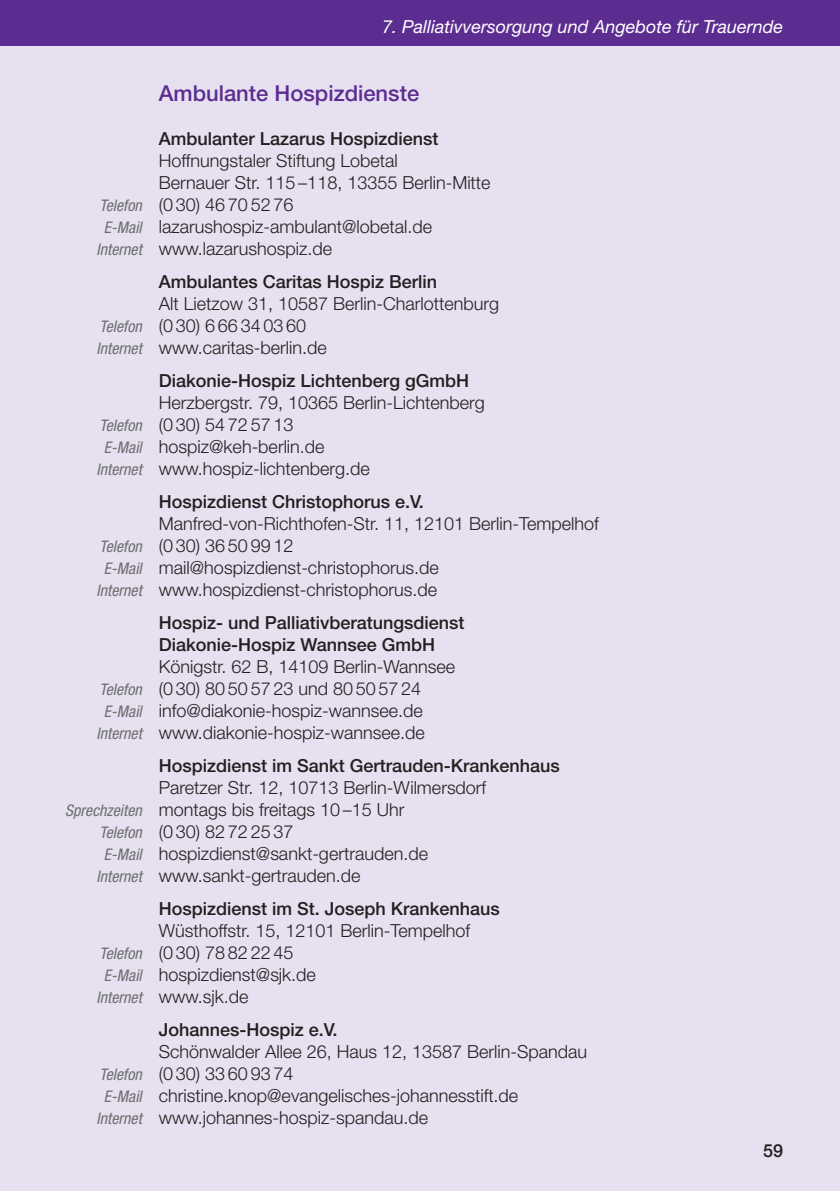
<style>
.page{position:relative;width:840px;height:1191px;background:#fff}
.page>*{position:absolute;margin:0;border:0;box-sizing:border-box;transform-origin:0 0}
.t1{font:500 22px "Helvetica Neue";color:#5c2d91}
.t2{font:300 18px/22px "Helvetica Neue";color:#231f20}
.t3{font:500 18px/22px "Helvetica Neue";color:#231f20}
.t4{font:italic 18px "Helvetica Neue";color:#fff}
.s1{font-family:"Helvetica Neue LT";font-weight:400;font-style:italic;font-stretch:condensed;font-size:16px;color:#6d6e70}
</style>
<div class="page">
<div style="left:0;top:0;width:839px;height:1191px;background:#e6e0f0"></div>
<div style="left:0;top:0;width:839px;height:45px;background:#5c2d91"></div>
<p class="t4" style="left:382px;top:20px;width:402px">7. Palliativversorgung und Angebote für Trauernde</p>
<p class="t1" style="left:159px;top:85px;width:262px">Ambulante Hospizdienste</p>
<p class="t3" style="left:159px;top:129px;width:281px">Ambulanter Lazarus Hospizdienst</p>
<p class="t2" style="left:159px;top:151px;width:240px">Hoffnungstaler Stiftung Lobetal</p>
<p class="t2" style="left:159px;top:173px;width:333px">Bernauer Str. 115 –118, 13355 Berlin-Mitte</p>
<p class="t2" style="left:99px;top:195px;width:195px"><span class="s1">Telefon</span> (0 30) 46 70 52 76</p>
<p class="t2" style="left:104px;top:217px;width:330px"><span class="s1">E-Mail</span> lazarushospiz-ambulant@lobetal.de</p>
<p class="t2" style="left:96px;top:239px;width:237px"><span class="s1">Internet</span> www.lazarushospiz.de</p>
<p class="t3" style="left:159px;top:272px;width:280px">Ambulantes Caritas Hospiz Berlin</p>
<p class="t2" style="left:96px;top:294px;width:404px;text-indent:62px">Alt Lietzow 31, 10587 Berlin-Charlottenburg<br><span class="s1">Telefon</span> (0 30) 6 66 34 03 60<br><span class="s1">Internet</span> www.caritas-berlin.de</p>
<p class="t3" style="left:159px;top:371px;width:311px">Diakonie-Hospiz Lichtenberg gGmbH</p>
<p class="t2" style="left:159px;top:393px;width:327px">Herzbergstr. 79, 10365 Berlin-Lichtenberg</p>
<p class="t2" style="left:99px;top:415px;width:195px"><span class="s1">Telefon</span> (0 30) 54 72 57 13</p>
<p class="t2" style="left:104px;top:437px;width:222px"><span class="s1">E-Mail</span> hospiz@keh-berlin.de</p>
<p class="t2" style="left:96px;top:459px;width:275px"><span class="s1">Internet</span> www.hospiz-lichtenberg.de</p>
<p class="t3" style="left:159px;top:492px;width:266px">Hospizdienst Christophorus e.V.</p>
<p class="t2" style="left:159px;top:514px;width:441px">Manfred-von-Richthofen-Str. 11, 12101 Berlin-Tempelhof</p>
<p class="t2" style="left:99px;top:536px;width:195px"><span class="s1">Telefon</span> (0 30) 36 50 99 12</p>
<p class="t2" style="left:104px;top:558px;width:336px"><span class="s1">E-Mail</span> mail@hospizdienst-christophorus.de</p>
<p class="t2" style="left:96px;top:580px;width:342px"><span class="s1">Internet</span> www.hospizdienst-christophorus.de</p>
<p class="t3" style="left:159px;top:613px;width:307px">Hospiz- und Palliativberatungsdienst<br>Diakonie-Hospiz Wannsee GmbH</p>
<p class="t2" style="left:159px;top:657px;width:298px">Königstr. 62 B, 14109 Berlin-Wannsee</p>
<p class="t2" style="left:99px;top:679px;width:323px"><span class="s1">Telefon</span> (0 30) 80 50 57 23 und 80 50 57 24</p>
<p class="t2" style="left:104px;top:701px;width:320px"><span class="s1">E-Mail</span> info@diakonie-hospiz-wannsee.de</p>
<p class="t2" style="left:96px;top:723px;width:330px"><span class="s1">Internet</span> www.diakonie-hospiz-wannsee.de</p>
<p class="t3" style="left:159px;top:756px;width:402px">Hospizdienst im Sankt Gertrauden-Krankenhaus</p>
<p class="t2" style="left:159px;top:778px;width:329px">Paretzer Str. 12, 10713 Berlin-Wilmersdorf</p>
<p class="t2" style="left:65px;top:800px;width:341px"><span class="s1">Sprechzeiten</span> montags bis freitags 10 –15 Uhr</p>
<p class="t2" style="left:99px;top:822px;width:195px"><span class="s1">Telefon</span> (0 30) 82 72 25 37</p>
<p class="t2" style="left:104px;top:844px;width:325px"><span class="s1">E-Mail</span> hospizdienst@sankt-gertrauden.de</p>
<p class="t2" style="left:96px;top:866px;width:265px"><span class="s1">Internet</span> www.sankt-gertrauden.de</p>
<p class="t3" style="left:159px;top:899px;width:342px">Hospizdienst im St. Joseph Krankenhaus</p>
<p class="t2" style="left:159px;top:921px;width:313px">Wüsthoffstr. 15, 12101 Berlin-Tempelhof</p>
<p class="t2" style="left:99px;top:943px;width:195px"><span class="s1">Telefon</span> (0 30) 78 82 22 45</p>
<p class="t2" style="left:104px;top:965px;width:213px"><span class="s1">E-Mail</span> hospizdienst@sjk.de</p>
<p class="t2" style="left:96px;top:987px;width:153px"><span class="s1">Internet</span> www.sjk.de</p>
<p class="t3" style="left:159px;top:1020px;width:180px">Johannes-Hospiz e.V.</p>
<p class="t2" style="left:159px;top:1042px;width:429px">Schönwalder Allee 26, Haus 12, 13587 Berlin-Spandau</p>
<p class="t2" style="left:99px;top:1064px;width:195px"><span class="s1">Telefon</span> (0 30) 33 60 93 74</p>
<p class="t2" style="left:104px;top:1086px;width:415px"><span class="s1">E-Mail</span> christine.knop@evangelisches-johannesstift.de</p>
<p class="t2" style="left:96px;top:1108px;width:333px"><span class="s1">Internet</span> www.johannes-hospiz-spandau.de</p>
<p class="t3" style="left:762px;top:1141px;width:21px">59</p>
</div>
